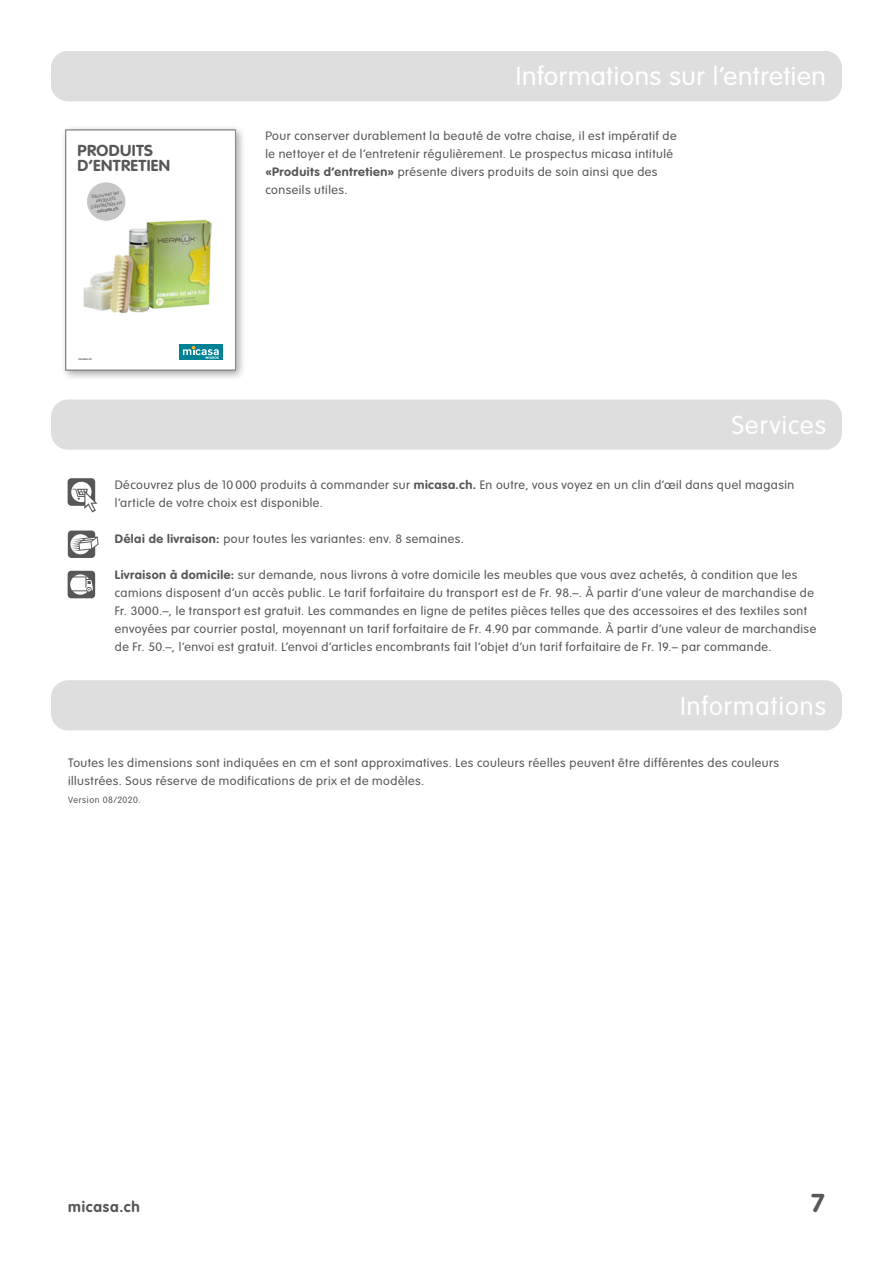
<style>
.page{position:relative;width:893px;height:1263px;background:#fff}
.page>*{position:absolute;margin:0;border:0;box-sizing:border-box;transform-origin:0 0}
.t1{font:300 25.5px "VAG Rounded";letter-spacing:.025em;color:#fff;scale:1.05 1}
.t2{font:300 25.5px "VAG Rounded";letter-spacing:.045em;color:#fff}
.t3{font:300 25.5px "VAG Rounded";letter-spacing:.05em;color:#fff}
.t4{font:700 25.5px "VAG Rounded";color:#575756}
.t5{font:700 15.6px/15.6px "VAG Rounded";letter-spacing:.02em;color:#575756;scale:1.05 1}
.t6{font:700 15px "VAG Rounded";letter-spacing:.055em;color:#575756}
.t7{font:300 12px/18px "VAG Rounded";letter-spacing:.04em;color:#575756;scale:1.05 1}
.t8{font:300 9px "VAG Rounded";letter-spacing:.065em;color:#575756}
.t9{font:300 4.35px/5.1px "VAG Rounded";color:#575756;text-align:center;scale:1.05 1}
.t10{font:700 4.35px "VAG Rounded";color:#575756;scale:1.05 1}
.t11{font:700 2.85px "VAG Rounded";letter-spacing:.02em;color:#575756;scale:1.05 1}
.s1{font-weight:700}
</style>
<div class="page">
<div style="left:51px;top:399px;width:791px;height:51px;background:#dedede;border-radius:17px"></div>
<div style="left:51px;top:680px;width:791px;height:50px;background:#dedede;border-radius:17px"></div>
<div style="left:68px;top:571px;width:27px;height:27px;background:#575756;border-radius:4px"></div>
<svg style="left:70px;top:574px;width:23px;height:21px"></svg>
<svg style="left:68px;top:530px;width:31px;height:28px"></svg>
<svg style="left:68px;top:478px;width:30px;height:34px"></svg>
<div style="left:60px;top:125px;width:187px;height:256px;background:#000;opacity:.2"></div>
<svg style="left:68px;top:132px;width:166px;height:236px"></svg>
<div style="left:179px;top:345px;width:44px;height:15px;background:#008296"></div>
<svg style="left:183px;top:346px;width:36px;height:13px"></svg>
<svg style="left:86px;top:181px;width:41px;height:41px"></svg>
<div style="left:66px;top:130px;width:170px;height:240px;border:1px solid #878281"></div>
<div style="left:51px;top:51px;width:791px;height:50px;background:#dedede;border-radius:17px"></div>
<h2 class="t5" style="left:78px;top:142px;width:90px">PRODUITS<br>D’ENTRETIEN</h2>
<p class="t9" style="left:89px;top:195px;width:32px;rotate:-9deg">Découvrez les<br>PRODUITS<br>D’ENTRETIEN sur</p>
<p class="t10" style="left:97px;top:209px;width:22px;rotate:-9deg">micasa.ch</p>
<p class="t11" style="left:78px;top:358px;width:14px">micasa.ch</p>
<h1 class="t1" style="left:516px;top:62px;width:297px">Informations sur l’entretien</h1>
<p class="t7" style="left:265px;top:127px;width:393px">Pour conserver durablement la beauté de votre chaise, il est impératif de le nettoyer et de l’entretenir régulièrement. Le prospectus micasa intitulé <span class="s1">«Produits d’entretien»</span> présente divers produits de soin ainsi que des conseils utiles.</p>
<h1 class="t3" style="left:732px;top:410px;width:96px">Services</h1>
<p class="t7" style="left:115px;top:476px;width:649px">Découvrez plus de 10 000 produits à commander sur <span class="s1">micasa.ch.</span> En outre, vous voyez en un clin d’œil dans quel magasin l’article de votre choix est disponible.</p>
<p class="t7" style="left:115px;top:530px;width:334px"><span class="s1">Délai de livraison:</span> pour toutes les variantes: env. 8 semaines.</p>
<p class="t7" style="left:115px;top:566px;width:670px"><span class="s1">Livraison à domicile:</span> sur demande, nous livrons à votre domicile les meubles que vous avez achetés, à condition que les camions disposent d’un accès public. Le tarif forfaitaire du transport est de Fr. 98.–. À partir d’une valeur de marchandise de Fr. 3000.–, le transport est gratuit. Les commandes en ligne de petites pièces telles que des accessoires et des textiles sont envoyées par courrier postal, moyennant un tarif forfaitaire de Fr. 4.90 par commande. À partir d’une valeur de marchandise de Fr. 50.–, l’envoi est gratuit. L’envoi d’articles encombrants fait l’objet d’un tarif forfaitaire de Fr. 19.– par commande.</p>
<h1 class="t2" style="left:680px;top:691px;width:147px">Informations</h1>
<p class="t7" style="left:68px;top:754px;width:679px">Toutes les dimensions sont indiquées en cm et sont approximatives. Les couleurs réelles peuvent être différentes des couleurs illustrées. Sous réserve de modifications de prix et de modèles.</p>
<p class="t8" style="left:68px;top:795px;width:74px">Version 08/2020.</p>
<p class="t6" style="left:68px;top:1198px;width:73px">micasa.ch</p>
<h1 class="t4" style="left:811px;top:1188px;width:15px">7</h1>
</div>
